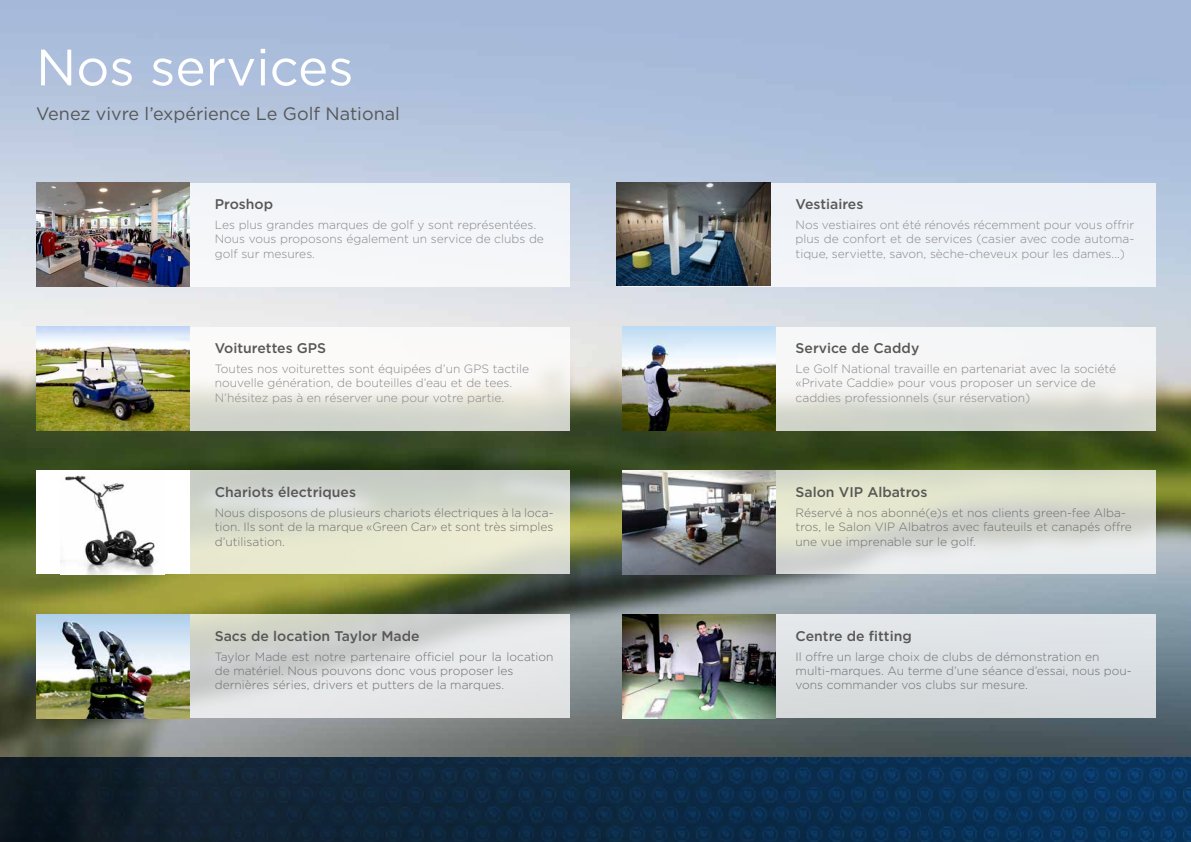
<style>
.page{position:relative;width:1191px;height:842px;background:#fff}
.page>*{position:absolute;margin:0;border:0;box-sizing:border-box;transform-origin:0 0}
.t1{font:51px "Gotham";color:#fff}
.t2{font:18px "Gotham";color:#575756}
.t3{font:500 14px "Gotham";color:#575756}
.t4{font:300 12px/14.4px "Gotham";color:#878787}
.t5{font:300 12px/14.4px "Gotham";color:#706f6f}
</style>
<div class="page">
<img style="left:0;top:0;width:1191px;height:758px">
<div style="left:36px;top:183px;width:534px;height:103px;background:#f3f5f8"></div>
<div style="left:622px;top:183px;width:534px;height:103px;background:#eff3f7"></div>
<svg style="left:189px;top:327px;width:381px;height:103px"></svg>
<svg style="left:775px;top:327px;width:381px;height:103px;fill:#f3f4f5"></svg>
<svg style="left:189px;top:471px;width:381px;height:103px;background:#dcdfce"></svg>
<svg style="left:775px;top:471px;width:381px;height:103px;background:#dcdfd3"></svg>
<svg style="left:189px;top:615px;width:381px;height:103px;background:#dbdddb"></svg>
<div style="left:622px;top:615px;width:534px;height:103px;background:#dbe0e2"></div>
<img style="left:36px;top:327px;width:153px;height:103px">
<img style="left:36px;top:183px;width:153px;height:103px">
<div style="left:36px;top:471px;width:153px;height:103px;background:#fff"></div>
<img style="left:61px;top:475px;width:95px;height:99px">
<img style="left:36px;top:615px;width:153px;height:103px">
<img style="left:617px;top:183px;width:153px;height:103px">
<img style="left:622px;top:327px;width:153px;height:103px">
<img style="left:622px;top:471px;width:153px;height:103px">
<img style="left:622px;top:615px;width:153px;height:103px">
<img style="left:0;top:758px;width:1191px;height:84px">
<h1 class="t1" style="left:36px;top:35px;width:319px">Nos services</h1>
<h2 class="t2" style="left:36px;top:102px;width:365px">Venez vivre l’expérience Le Golf National</h2>
<p class="t3" style="left:215px;top:195px;width:60px">Proshop</p>
<p class="t4" style="left:215px;top:217px;width:331px">Les plus grandes marques de golf y sont représentées.<br>Nous vous proposons également un service de clubs de golf sur mesures.</p>
<p class="t3" style="left:215px;top:339px;width:113px">Voiturettes GPS</p>
<p class="t4" style="left:215px;top:361px;width:316px">Toutes nos voiturettes sont équipées d’un GPS tactile nouvelle génération, de bouteilles d’eau et de tees.<br>N’hésitez pas à en réserver une pour votre partie.</p>
<p class="t3" style="left:215px;top:483px;width:143px">Chariots électriques</p>
<p class="t5" style="left:215px;top:505px;width:340px;text-align:justify">Nous disposons de plusieurs chariots électriques à la loca&shy;tion. Ils sont de la marque «Green Car» et sont très simples d’utilisation.</p>
<p class="t3" style="left:215px;top:626px;width:206px">Sacs de location Taylor Made</p>
<p class="t5" style="left:215px;top:649px;width:340px">Taylor Made est notre partenaire officiel pour la location de matériel. Nous pouvons donc vous proposer les dernières séries, drivers et putters de la marques.</p>
<p class="t3" style="left:795px;top:195px;width:69px">Vestiaires</p>
<p class="t4" style="left:795px;top:217px;width:340px;text-align:justify">Nos vestiaires ont été rénovés récemment pour vous offrir plus de confort et de services (casier avec code automa&shy;tique, serviette, savon, sèche-cheveux pour les dames...)</p>
<p class="t3" style="left:795px;top:339px;width:125px">Service de Caddy</p>
<p class="t4" style="left:795px;top:361px;width:322px">Le Golf National travaille en partenariat avec la société «Private Caddie» pour vous proposer un service de caddies professionnels (sur réservation)</p>
<p class="t3" style="left:795px;top:483px;width:133px">Salon VIP Albatros</p>
<p class="t5" style="left:795px;top:505px;width:338px">Réservé à nos abonné(e)s et nos clients green-fee Alba&shy;tros, le Salon VIP Albatros avec fauteuils et canapés offre une vue imprenable sur le golf.</p>
<p class="t3" style="left:795px;top:626px;width:118px">Centre de fitting</p>
<p class="t5" style="left:795px;top:649px;width:338px">Il offre un large choix de clubs de démonstration en multi-marques. Au terme d’une séance d’essai, nous pou&shy;vons commander vos clubs sur mesure.</p>
</div>
